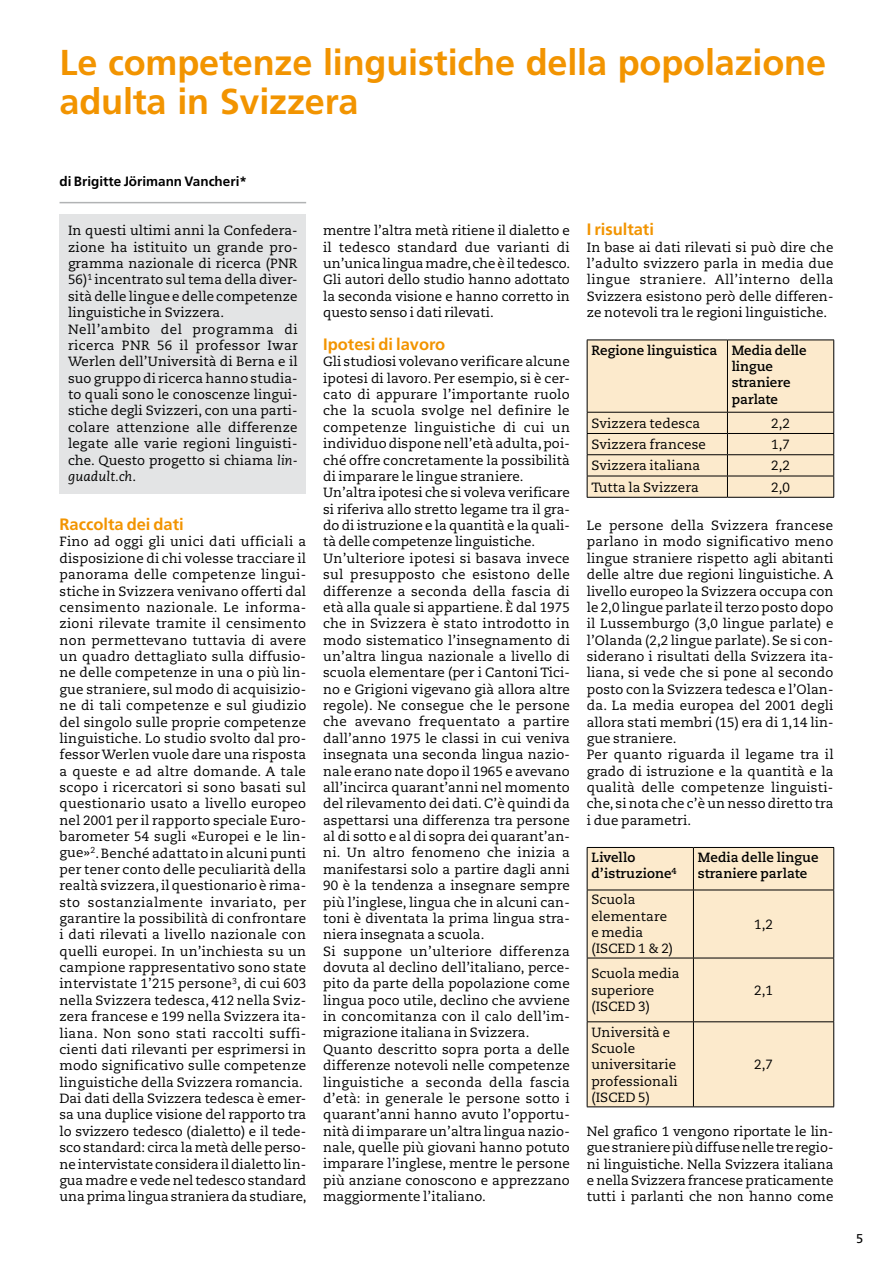
<style>
.page{position:relative;width:893px;height:1263px;background:#fff}
.page>*{position:absolute;margin:0;border:0;box-sizing:border-box;transform-origin:0 0}
.t1{font:700 36px/39px "Frutiger";letter-spacing:-.005em;color:#f29400}
.t2{font:700 16.5px "Frutiger";color:#f29400}
.t3{font:700 13.5px "Frutiger";color:#000}
.t4{font:13.35px/16.4px "Caecilia";letter-spacing:.01em;color:#000}
.t5{font:700 13.35px/16.4px "Caecilia";letter-spacing:.01em;color:#000}
.t6{font:12.75px "Frutiger";color:#000}
.s1{font-style:italic}
</style>
<div class="page">
<div style="left:60px;top:215px;width:246px;height:279px;background:#e3e4e5"></div>
<hr style="left:60px;top:202px;width:246px;height:1px;background:#b1b3b4">
<div style="left:587px;top:340px;width:247px;height:157px;background:#fceacc"></div>
<hr style="left:587px;top:497px;width:140px;height:1px;background:#000">
<hr style="left:727px;top:497px;width:107px;height:1px;background:#000">
<div style="left:588px;top:848px;width:245px;height:258px;background:#fceacc"></div>
<hr style="left:587px;top:847px;width:106px;height:1px;background:#000">
<hr style="left:587px;top:848px;width:1px;height:42px;background:#000">
<hr style="left:693px;top:847px;width:141px;height:1px;background:#000">
<hr style="left:693px;top:848px;width:1px;height:42px;background:#000">
<hr style="left:833px;top:848px;width:1px;height:42px;background:#000">
<hr style="left:587px;top:890px;width:106px;height:1px;background:#000">
<hr style="left:587px;top:890px;width:1px;height:68px;background:#000">
<hr style="left:693px;top:890px;width:141px;height:1px;background:#000">
<hr style="left:693px;top:890px;width:1px;height:68px;background:#000">
<hr style="left:833px;top:890px;width:1px;height:68px;background:#000">
<hr style="left:587px;top:958px;width:106px;height:1px;background:#000">
<hr style="left:587px;top:958px;width:1px;height:63px;background:#000">
<hr style="left:693px;top:958px;width:141px;height:1px;background:#000">
<hr style="left:693px;top:958px;width:1px;height:63px;background:#000">
<hr style="left:833px;top:958px;width:1px;height:63px;background:#000">
<hr style="left:587px;top:1021px;width:106px;height:1px;background:#000">
<hr style="left:587px;top:1022px;width:1px;height:84px;background:#000">
<hr style="left:693px;top:1021px;width:141px;height:1px;background:#000">
<hr style="left:693px;top:1022px;width:1px;height:84px;background:#000">
<hr style="left:833px;top:1022px;width:1px;height:84px;background:#000">
<hr style="left:587px;top:1106px;width:106px;height:1px;background:#000">
<hr style="left:693px;top:1106px;width:141px;height:1px;background:#000">
<p class="t1" style="left:60px;top:42px;width:768px">Le competenze linguistiche della popolazione adulta in Svizzera</p>
<p class="t3" style="left:60px;top:174px;width:189px">di Brigitte Jörimann Vancheri*</p>
<p class="t4" style="left:68px;top:223px;width:231px">In questi ultimi anni la Confedera&shy;zione ha istituito un grande pro&shy;gramma nazionale di ricerca (PNR 56)<sup>1</sup> incentrato sul tema della diver&shy;sità delle lingue e delle competenze linguistiche in Svizzera.<br>Nell’ambito del programma di ricerca PNR 56 il professor Iwar Werlen dell’Università di Berna e il suo gruppo di ricerca hanno studia&shy;to quali sono le conoscenze lingui&shy;stiche degli Svizzeri, con una parti&shy;colare attenzione alle differenze legate alle varie regioni linguisti&shy;che. Questo progetto si chiama <span class="s1">lin&shy;guadult.ch</span>.</p>
<p class="t2" style="left:60px;top:515px;width:126px">Raccolta dei dati</p>
<p class="t4" style="left:60px;top:534px;width:249px">Fino ad oggi gli unici dati ufficiali a disposizione di chi volesse tracciare il panorama delle competenze lingui&shy;stiche in Svizzera venivano offerti dal censimento nazionale. Le informa&shy;zioni rilevate tramite il censimento non permettevano tuttavia di avere un quadro dettagliato sulla diffusio&shy;ne delle competenze in una o più lin&shy;gue straniere, sul modo di acquisizio&shy;ne di tali competenze e sul giudizio del singolo sulle proprie competenze linguistiche. Lo studio svolto dal pro&shy;fessor Werlen vuole dare una risposta a queste e ad altre domande. A tale scopo i ricercatori si sono basati sul questionario usato a livello europeo nel 2001 per il rapporto speciale Euro&shy;barometer 54 sugli «Europei e le lin&shy;gue»<sup>2</sup>. Benché adattato in alcuni punti per tener conto delle peculiarità della realtà svizzera, il questionario è rima&shy;sto sostanzialmente invariato, per garantire la possibilità di confrontare i dati rilevati a livello nazionale con quelli europei. In un’inchiesta su un campione rappresentativo sono state intervistate 1’215 persone<sup>3</sup>, di cui 603 nella Svizzera tedesca, 412 nella Sviz&shy;zera francese e 199 nella Svizzera ita&shy;liana. Non sono stati raccolti suffi&shy;cienti dati rilevanti per esprimersi in modo significativo sulle competenze linguistiche della Svizzera romancia.<br>Dai dati della Svizzera tedesca è emer&shy;sa una duplice visione del rapporto tra lo svizzero tedesco (dialetto) e il tede&shy;sco standard: circa la metà delle perso&shy;ne intervistate considera il dialetto lin&shy;gua madre e vede nel tedesco standard una prima lingua straniera da studiare,</p>
<p class="t4" style="left:323px;top:223px;width:249px;text-align:justify">mentre l’altra metà ritiene il dialetto e il tedesco standard due varianti di un’unica lingua madre, che è il tedesco.<br>Gli autori dello studio hanno adottato la seconda visione e hanno corretto in questo senso i dati rilevati.</p>
<p class="t2" style="left:323px;top:335px;width:124px">Ipotesi di lavoro</p>
<p class="t4" style="left:323px;top:354px;width:248px">Gli studiosi volevano verificare alcune ipotesi di lavoro. Per esempio, si è cer&shy;cato di appurare l’importante ruolo che la scuola svolge nel definire le competenze linguistiche di cui un individuo dispone nell’età adulta, poi&shy;ché offre concretamente la possibilità di imparare le lingue straniere.<br>Un’altra ipotesi che si voleva verificare si riferiva allo stretto legame tra il gra&shy;do di istruzione e la quantità e la quali&shy;tà delle competenze linguistiche.<br>Un’ulteriore ipotesi si basava invece sul presupposto che esistono delle differenze a seconda della fascia di età alla quale si appartiene. È dal 1975 che in Svizzera è stato introdotto in modo sistematico l’insegnamento di un’altra lingua nazionale a livello di scuola elementare (per i Cantoni Tici&shy;no e Grigioni vigevano già allora altre regole). Ne consegue che le persone che avevano frequentato a partire dall’anno 1975 le classi in cui veniva insegnata una seconda lingua nazio&shy;nale erano nate dopo il 1965 e avevano all’incirca quarant’anni nel momento del rilevamento dei dati. C’è quindi da aspettarsi una differenza tra persone al di sotto e al di sopra dei quarant’an&shy;ni. Un altro fenomeno che inizia a manifestarsi solo a partire dagli anni 90 è la tendenza a insegnare sempre più l’inglese, lingua che in alcuni can&shy;toni è diventata la prima lingua stra&shy;niera insegnata a scuola.<br>Si suppone un’ulteriore differenza dovuta al declino dell’italiano, perce&shy;pito da parte della popolazione come lingua poco utile, declino che avviene in concomitanza con il calo dell’im&shy;migrazione italiana in Svizzera.<br>Quanto descritto sopra porta a delle differenze notevoli nelle competenze linguistiche a seconda della fascia d’età: in generale le persone sotto i quarant’anni hanno avuto l’opportu&shy;nità di imparare un’altra lingua nazio&shy;nale, quelle più giovani hanno potuto imparare l’inglese, mentre le persone più anziane conoscono e apprezzano maggiormente l’italiano.</p>
<p class="t2" style="left:587px;top:220px;width:69px">I risultati</p>
<p class="t4" style="left:587px;top:239px;width:248px;text-align:justify">In base ai dati rilevati si può dire che l’adulto svizzero parla in media due lingue straniere. All’interno della Svizzera esistono però delle differen&shy;ze notevoli tra le regioni linguistiche.</p>
<p class="t5" style="left:732px;top:342px;width:76px;text-indent:-140px">Regione linguistica Media delle lingue straniere parlate</p>
<p class="t4" style="left:591px;top:415px;width:110px">Svizzera tedesca</p>
<p class="t4" style="left:771px;top:415px;width:20px">2,2</p>
<p class="t4" style="left:591px;top:436px;width:116px">Svizzera francese</p>
<p class="t4" style="left:771px;top:436px;width:20px">1,7</p>
<p class="t4" style="left:591px;top:458px;width:110px">Svizzera italiana</p>
<p class="t4" style="left:771px;top:458px;width:20px">2,2</p>
<p class="t4" style="left:591px;top:479px;width:109px">Tutta la Svizzera</p>
<p class="t4" style="left:771px;top:479px;width:20px">2,0</p>
<p class="t4" style="left:587px;top:517px;width:248px">Le persone della Svizzera francese parlano in modo significativo meno lingue straniere rispetto agli abitanti delle altre due regioni linguistiche. A livello europeo la Svizzera occupa con le 2,0 lingue parlate il terzo posto dopo il Lussemburgo (3,0 lingue parlate) e l’Olanda (2,2 lingue parlate). Se si con&shy;siderano i risultati della Svizzera ita&shy;liana, si vede che si pone al secondo posto con la Svizzera tedesca e l’Olan&shy;da. La media europea del 2001 degli allora stati membri (15) era di 1,14 lin&shy;gue straniere.<br>Per quanto riguarda il legame tra il grado di istruzione e la quantità e la qualità delle competenze linguisti&shy;che, si nota che c’è un nesso diretto tra i due parametri.</p>
<p class="t5" style="left:591px;top:849px;width:87px">Livello d’istruzione<sup>4</sup></p>
<p class="t5" style="left:698px;top:849px;width:122px">Media delle lingue straniere parlate</p>
<p class="t4" style="left:591px;top:892px;width:83px">Scuola elementare e media (ISCED 1 &amp; 2)</p>
<p class="t4" style="left:754px;top:916px;width:20px">1,2</p>
<p class="t4" style="left:591px;top:966px;width:90px">Scuola media superiore (ISCED 3)</p>
<p class="t4" style="left:591px;top:1024px;width:88px">Università e<br>Scuole universitarie professionali (ISCED 5)</p>
<p class="t4" style="left:754px;top:982px;width:20px">2,1</p>
<p class="t4" style="left:754px;top:1057px;width:20px">2,7</p>
<p class="t4" style="left:587px;top:1123px;width:248px;text-align:justify">Nel grafico 1 vengono riportate le lin&shy;gue straniere più diffuse nelle tre regio&shy;ni linguistiche. Nella Svizzera italiana e nella Svizzera francese praticamente tutti i parlanti che non hanno come</p>
<p class="t6" style="left:856px;top:1231px;width:9px">5</p>
</div>
